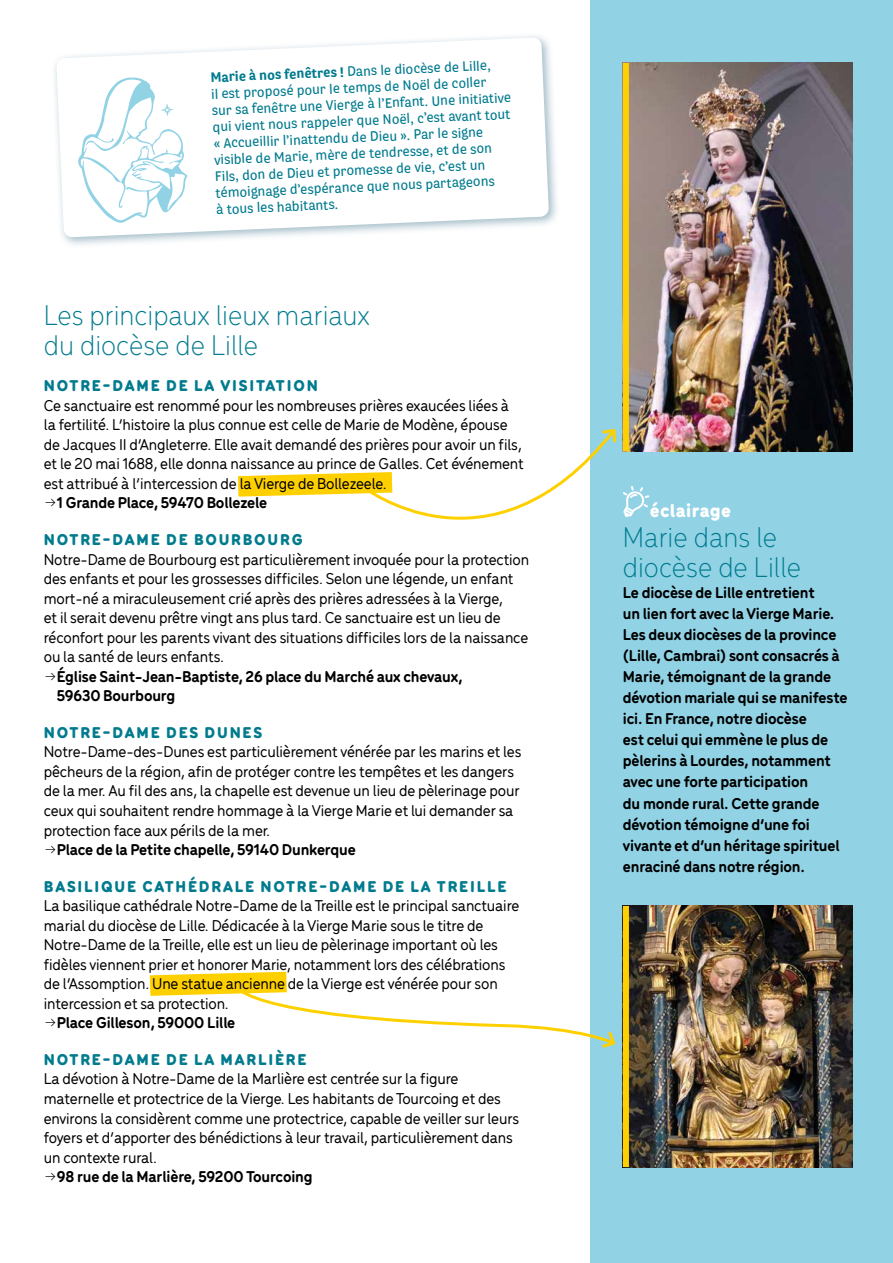
<style>
.page{position:relative;width:893px;height:1263px;background:#fff}
.page>*{position:absolute;margin:0;border:0;box-sizing:border-box;transform-origin:0 0}
.t1{font:300 30px/30px "Menco";color:#007b8e}
.t2{font:900 19.5px "Menco";letter-spacing:.025em;color:#fff}
.t3{font:500 16.5px/19.5px "Menco";letter-spacing:-.01em;color:#000}
.t4{font:700 16.5px/21px "Menco";letter-spacing:-.01em;color:#000}
.t5{font:900 16.5px "Menco";letter-spacing:.11em;color:#007b8e}
.t6{font:13.5px/16.6px "Bligh";color:#007b8e}
.s1{font-weight:700}
.s2{font-weight:300}
</style>
<div class="page">
<div style="left:591px;top:0;width:302px;height:1263px;background:#92d2e5"></div>
<svg style="left:150px;top:972px;width:466px;height:78px"></svg>
<svg style="left:238px;top:426px;width:411px;height:162px"></svg>
<img style="left:54px;top:36px;width:503px;height:209px">
<svg style="left:56px;top:37px;width:493px;height:200px"></svg>
<img style="left:629px;top:63px;width:224px;height:388px">
<img style="left:629px;top:906px;width:224px;height:261px">
<div style="left:623px;top:63px;width:6px;height:388px;background:#ffd000"></div>
<div style="left:623px;top:906px;width:6px;height:261px;background:#ffd000"></div>
<svg style="left:77px;top:77px;width:110px;height:146px"></svg>
<p class="t6" style="left:210px;top:67px;width:301px;rotate:-2deg"><span class="s1">Marie à nos fenêtres !</span> Dans le diocèse de Lille,<br>il est proposé pour le temps de Noël de coller<br>sur sa fenêtre une Vierge à l’Enfant. Une initiative qui vient nous rappeler que Noël, c’est avant tout « Accueillir l’inattendu de Dieu ». Par le signe visible de Marie, mère de tendresse, et de son Fils, don de Dieu et promesse de vie, c’est un témoignage d’espérance que nous partageons<br>à tous les habitants.</p>
<h1 class="t1" style="left:44px;top:298px;width:327px">Les principaux lieux mariaux du diocèse de Lille</h1>
<p class="t5" style="left:44px;top:373px;width:275px">NOTRE-DAME DE LA VISITATION</p>
<p class="t3" style="left:44px;top:395px;width:481px">Ce sanctuaire est renommé pour les nombreuses prières exaucées liées à la fertilité. L’histoire la plus connue est celle de Marie de Modène, épouse de Jacques II d’Angleterre. Elle avait demandé des prières pour avoir un fils, et le 20 mai 1688, elle donna naissance au prince de Galles. Cet événement est attribué à l’intercession de la Vierge de Bollezeele.</p>
<p class="t4" style="left:44px;top:491px;width:225px"><span class="s2">→</span>1 Grande Place, 59470 Bollezele</p>
<p class="t5" style="left:44px;top:527px;width:260px">NOTRE-DAME DE BOURBOURG</p>
<p class="t3" style="left:44px;top:548px;width:487px">Notre-Dame de Bourbourg est particulièrement invoquée pour la protection des enfants et pour les grossesses difficiles. Selon une légende, un enfant mort-né a miraculeusement crié après des prières adressées à la Vierge,<br>et il serait devenu prêtre vingt ans plus tard. Ce sanctuaire est un lieu de réconfort pour les parents vivant des situations difficiles lors de la naissance ou la santé de leurs enfants.</p>
<p class="t4" style="left:57px;top:665px;width:407px;line-height:19.5px;text-indent:-13px"><span class="s2">→</span> Église Saint-Jean-Baptiste, 26 place du Marché aux chevaux,<br>59630 Bourbourg</p>
<p class="t5" style="left:44px;top:720px;width:220px">NOTRE-DAME DES DUNES</p>
<p class="t3" style="left:44px;top:741px;width:479px">Notre-Dame-des-Dunes est particulièrement vénérée par les marins et les pêcheurs de la région, afin de protéger contre les tempêtes et les dangers de la mer. Au fil des ans, la chapelle est devenue un lieu de pèlerinage pour ceux qui souhaitent rendre hommage à la Vierge Marie et lui demander sa protection face aux périls de la mer.</p>
<p class="t4" style="left:44px;top:838px;width:313px"><span class="s2">→</span>Place de la Petite chapelle, 59140 Dunkerque</p>
<p class="t5" style="left:44px;top:874px;width:464px">BASILIQUE CATHÉDRALE NOTRE-DAME DE LA TREILLE</p>
<p class="t3" style="left:44px;top:895px;width:477px">La basilique cathédrale Notre-Dame de la Treille est le principal sanctuaire marial du diocèse de Lille. Dédicacée à la Vierge Marie sous le titre de Notre-Dame de la Treille, elle est un lieu de pèlerinage important où les fidèles viennent prier et honorer Marie, notamment lors des célébrations de l’Assomption. Une statue ancienne de la Vierge est vénérée pour son intercession et sa protection.</p>
<p class="t4" style="left:44px;top:1011px;width:193px"><span class="s2">→</span>Place Gilleson, 59000 Lille</p>
<p class="t5" style="left:44px;top:1047px;width:264px">NOTRE-DAME DE LA MARLIÈRE</p>
<p class="t3" style="left:44px;top:1068px;width:477px">La dévotion à Notre-Dame de la Marlière est centrée sur la figure maternelle et protectrice de la Vierge. Les habitants de Tourcoing et des environs la considèrent comme une protectrice, capable de veiller sur leurs foyers et d’apporter des bénédictions à leur travail, particulièrement dans un contexte rural.</p>
<p class="t4" style="left:44px;top:1165px;width:270px"><span class="s2">→</span>98 rue de la Marlière, 59200 Tourcoing</p>
<p class="t2" style="left:650px;top:496px;width:83px">éclairage</p>
<h1 class="t1" style="left:623px;top:520px;width:180px">Marie dans le diocèse de Lille</h1>
<p class="t4" style="left:623px;top:581px;width:226px">Le diocèse de Lille entretient<br>un lien fort avec la Vierge Marie.<br>Les deux diocèses de la province (Lille, Cambrai) sont consacrés à<br>Marie, témoignant de la grande dévotion mariale qui se manifeste ici. En France, notre diocèse<br>est celui qui emmène le plus de pèlerins à Lourdes, notamment avec une forte participation<br>du monde rural. Cette grande dévotion témoigne d’une foi vivante et d’un héritage spirituel enraciné dans notre région.</p>
</div>
